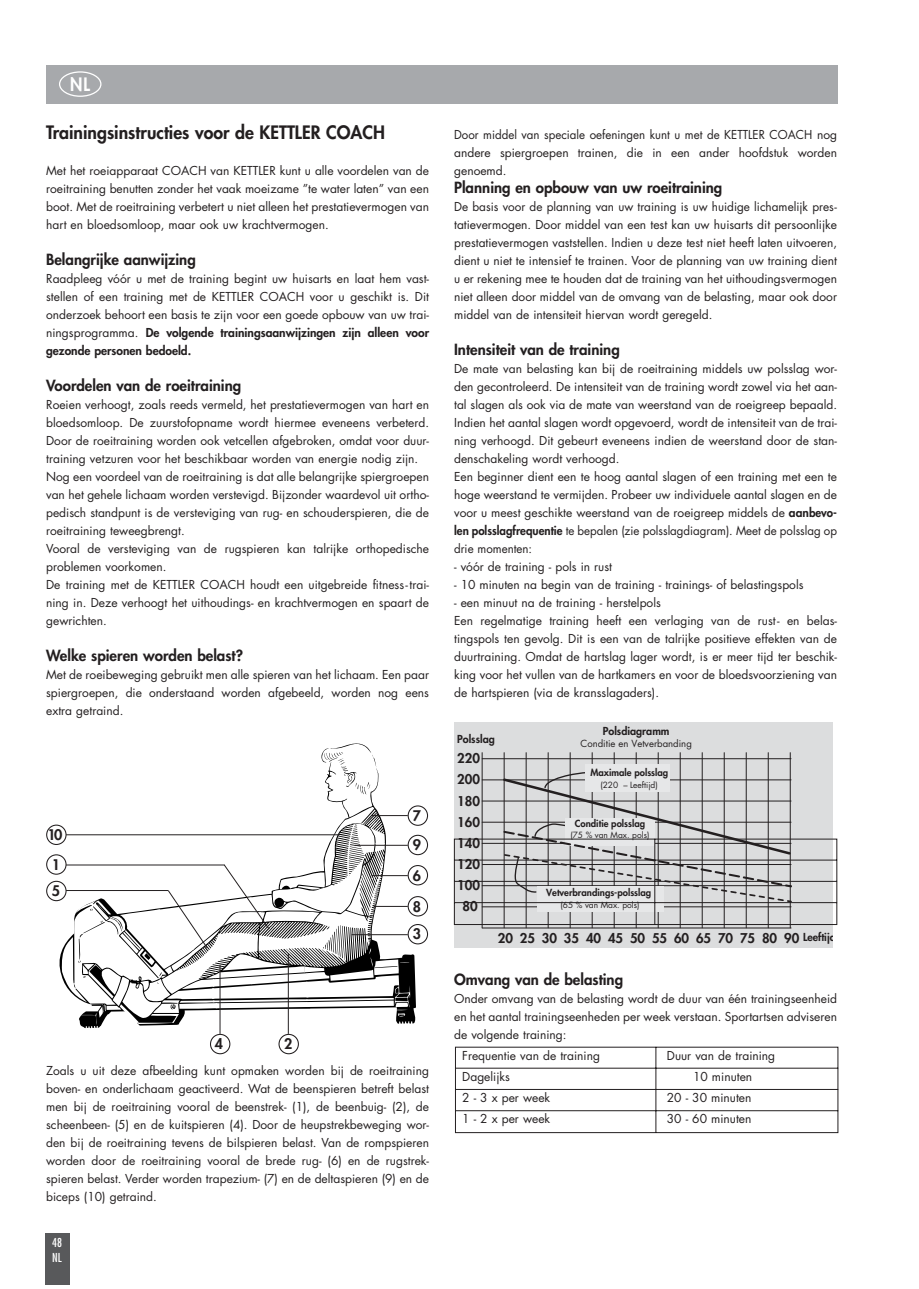
<style>
.page{position:relative;width:919px;height:1289px;background:#fff}
.page>*{position:absolute;margin:0;border:0;box-sizing:border-box;transform-origin:0 0}
.t1{font:800 18px "Futura";color:#231f20}
.t2{font:800 18px "Futura";color:#fff;scale:.9 1}
.t3{font:800 15px "Futura";color:#231f20}
.t4{font:800 14.25px/29.8px "Futura";color:#231f20}
.t5{font:800 13.2px/21.1px "Futura CE";color:#231f20;text-align:center}
.t6{font:12px/18px "Futura";color:#231f20;text-align:justify}
.t7{font:12px/18px "Futura";color:#231f20;text-align:justify;scale:.96 1}
.t8{font:condensed 12px/15.6px "Futura";color:#fff}
.t9{font:800 10.8px "Futura CE";color:#231f20}
.t10{font:800 9.6px "Futura CE";color:#231f20}
.t11{font:9.6px "Futura CE";color:#231f20}
.t12{font:8.4px "Futura CE";color:#231f20}
.s1{font-weight:800}
</style>
<div class="page">
<div style="left:45px;top:1233px;width:24px;height:51px;background:#58595b"></div>
<svg style="left:321px;top:743px;width:50px;height:51px"></svg>
<svg style="left:46px;top:805px;width:382px;height:220px"></svg>
<svg style="left:278px;top:1033px;width:21px;height:21px"></svg>
<svg style="left:210px;top:1033px;width:20px;height:21px"></svg>
<hr style="left:219px;top:964px;width:1px;height:69px;background:#231f20">
<hr style="left:288px;top:954px;width:1px;height:79px;background:#231f20">
<div style="left:46px;top:65px;width:792px;height:38px;background:#a7a9ac"></div>
<svg style="left:59px;top:71px;width:42px;height:26px"></svg>
<div style="left:454px;top:722px;width:378px;height:225px;background:#dcddde"></div>
<hr style="left:482px;top:752px;width:1px;height:175px;background:#231f20">
<hr style="left:504px;top:752px;width:1px;height:175px;background:#231f20">
<hr style="left:482px;top:822px;width:309px;height:1px;background:#231f20">
<hr style="left:482px;top:800px;width:309px;height:1px;background:#231f20">
<hr style="left:482px;top:779px;width:309px;height:1px;background:#231f20">
<hr style="left:482px;top:758px;width:309px;height:1px;background:#231f20">
<hr style="left:526px;top:752px;width:1px;height:175px;background:#231f20">
<hr style="left:548px;top:752px;width:1px;height:175px;background:#231f20">
<hr style="left:570px;top:752px;width:1px;height:175px;background:#231f20">
<hr style="left:592px;top:752px;width:1px;height:175px;background:#231f20">
<hr style="left:614px;top:752px;width:1px;height:175px;background:#231f20">
<hr style="left:636px;top:752px;width:1px;height:175px;background:#231f20">
<hr style="left:658px;top:752px;width:1px;height:175px;background:#231f20">
<hr style="left:680px;top:752px;width:1px;height:175px;background:#231f20">
<hr style="left:702px;top:752px;width:1px;height:175px;background:#231f20">
<hr style="left:724px;top:752px;width:1px;height:175px;background:#231f20">
<hr style="left:746px;top:752px;width:1px;height:175px;background:#231f20">
<hr style="left:768px;top:752px;width:1px;height:175px;background:#231f20">
<hr style="left:790px;top:752px;width:1px;height:175px;background:#231f20">
<div style="left:585px;top:764px;width:85px;height:27px;background:#e6e7e8"></div>
<svg style="left:501px;top:771px;width:291px;height:67px"></svg>
<svg style="left:453px;top:838px;width:385px;height:295px"></svg>
<h1 class="t2" style="left:70px;top:76px;width:23px">NL</h1>
<h1 class="t1" style="left:46px;top:123px;width:340px">Trainingsinstructies voor de KETTLER COACH</h1>
<p class="t6" style="left:46px;top:162px;width:384px">Met het roeiapparaat COACH van KETTLER kunt u alle voordelen van de roeitraining benutten zonder het vaak moeizame ”te water laten” van een boot. Met de roeitraining verbetert u niet alleen het prestatievermogen van hart en bloedsomloop, maar ook uw krachtvermogen.</p>
<p class="t3" style="left:46px;top:252px;width:151px">Belangrijke aanwijzing</p>
<p class="t6" style="left:46px;top:270px;width:384px">Raadpleeg vóór u met de training begint uw huisarts en laat hem vast&shy;stellen of een training met de KETTLER COACH voor u geschikt is. Dit onderzoek behoort een basis te zijn voor een goede opbouw van uw trai&shy;ningsprogramma. <span class="s1">De volgende trainingsaanwijzingen zijn alleen voor gezonde personen bedoeld.</span></p>
<p class="t3" style="left:46px;top:378px;width:197px">Voordelen van de roeitraining</p>
<p class="t6" style="left:46px;top:396px;width:384px;text-align:left">Roeien verhoogt, zoals reeds vermeld, het prestatievermogen van hart en bloedsomloop. De zuurstofopname wordt hiermee eveneens verbeterd.<br>Door de roeitraining worden ook vetcellen afgebroken, omdat voor duur&shy;training vetzuren voor het beschikbaar worden van energie nodig zijn.<br>Nog een voordeel van de roeitraining is dat alle belangrijke spiergroepen van het gehele lichaam worden verstevigd. Bijzonder waardevol uit ortho&shy;pedisch standpunt is de versteviging van rug- en schouderspieren, die de roeitraining teweegbrengt.<br>Vooral de versteviging van de rugspieren kan talrijke orthopedische problemen voorkomen.<br>De training met de KETTLER COACH houdt een uitgebreide fitness-trai&shy;ning in. Deze verhoogt het uithoudings- en krachtvermogen en spaart de gewrichten.</p>
<p class="t3" style="left:46px;top:648px;width:198px">Welke spieren worden belast?</p>
<p class="t6" style="left:46px;top:666px;width:384px">Met de roeibeweging gebruikt men alle spieren van het lichaam. Een paar spiergroepen, die onderstaand worden afgebeeld, worden nog eens extra getraind.</p>
<p class="t4" style="left:48px;top:821px;width:16px">10</p>
<p class="t4" style="left:52px;top:853px;width:10px;line-height:26px">1<br>5</p>
<p class="t4" style="left:215px;top:1030px;width:10px">4</p>
<p class="t4" style="left:284px;top:1030px;width:10px">2</p>
<p class="t4" style="left:413px;top:801px;width:10px;text-align:justify">7<br>9<br>6</p>
<p class="t4" style="left:413px;top:894px;width:10px;line-height:26.5px">8<br>3</p>
<p class="t6" style="left:46px;top:1062px;width:384px">Zoals u uit deze afbeelding kunt opmaken worden bij de roeitraining boven- en onderlichaam geactiveerd. Wat de beenspieren betreft belast men bij de roeitraining vooral de beenstrek- (1), de beenbuig- (2), de scheenbeen- (5) en de kuitspieren (4). Door de heupstrekbeweging wor&shy;den bij de roeitraining tevens de bilspieren belast. Van de rompspieren worden door de roeitraining vooral de brede rug- (6) en de rugstrek - spieren belast. Verder worden trapezium- (7) en de deltaspieren (9) en de biceps (10) getraind.</p>
<p class="t8" style="left:52px;top:1235px;width:11px">48<br>NL</p>
<p class="t7" style="left:454px;top:126px;width:400px">Door middel van speciale oefeningen kunt u met de KETTLER COACH nog andere spiergroepen trainen, die in een ander hoofdstuk worden genoemd.</p>
<p class="t3" style="left:454px;top:180px;width:270px">Planning en opbouw van uw roeitraining</p>
<p class="t6" style="left:454px;top:198px;width:384px">De basis voor de planning van uw training is uw huidige lichamelijk pres&shy;tatievermogen. Door middel van een test kan uw huisarts dit persoonlijke prestatievermogen vaststellen. Indien u deze test niet heeft laten uitvoeren, dient u niet te intensief te trainen. Voor de planning van uw training dient u er rekening mee te houden dat de training van het uithoudingsvermogen niet alleen door middel van de omvang van de belasting, maar ook door middel van de intensiteit hiervan wordt geregeld.</p>
<p class="t3" style="left:454px;top:342px;width:167px">Intensiteit van de training</p>
<p class="t6" style="left:454px;top:360px;width:384px;text-align:left">De mate van belasting kan bij de roeitraining middels uw polsslag wor&shy;den gecontroleerd. De intensiteit van de training wordt zowel via het aan&shy;tal slagen als ook via de mate van weerstand van de roeigreep bepaald.<br>Indien het aantal slagen wordt opgevoerd, wordt de intensiteit van de trai&shy;ning verhoogd. Dit gebeurt eveneens indien de weerstand door de stan&shy;denschakeling wordt verhoogd.<br>Een beginner dient een te hoog aantal slagen of een training met een te hoge weerstand te vermijden. Probeer uw individuele aantal slagen en de voor u meest geschikte weerstand van de roeigreep middels de <span class="s1">aanbevo&shy;len polsslagfrequentie</span> te bepalen (zie polsslagdiagram). Meet de polsslag op drie momenten:</p>
<p class="t6" style="left:454px;top:558px;width:159px">- vóór de training - pols in rust</p>
<p class="t6" style="left:454px;top:576px;width:351px">- 10 minuten na begin van de training - trainings- of belastingspols</p>
<p class="t6" style="left:454px;top:594px;width:384px;text-align:left">- een minuut na de training - herstelpols<br>Een regelmatige training heeft een verlaging van de rust- en belas - tingspols ten gevolg. Dit is een van de talrijke positieve effekten van de duurtraining. Omdat de hartslag lager wordt, is er meer tijd ter beschik&shy;king voor het vullen van de hartkamers en voor de bloedsvoorziening van de hartspieren (via de kransslagaders).</p>
<p class="t9" style="left:457px;top:734px;width:39px">Polsslag</p>
<p class="t5" style="left:457px;top:748px;width:24px">220<br>200<br>180<br>160<br>140<br>120<br>100<br>80</p>
<p class="t9" style="left:602px;top:725px;width:68px">Polsdiagramm</p>
<p class="t11" style="left:580px;top:739px;width:113px">Conditie en Vetverbanding</p>
<p class="t10" style="left:590px;top:768px;width:79px">Maximale polsslag</p>
<p class="t12" style="left:600px;top:780px;width:59px">(220 – Leeftijd)</p>
<p class="t10" style="left:574px;top:819px;width:72px">Conditie polsslag</p>
<p class="t12" style="left:570px;top:831px;width:80px">(75 % van Max. pols)</p>
<p class="t10" style="left:546px;top:888px;width:107px">Vetverbrandings-polsslag</p>
<p class="t12" style="left:560px;top:900px;width:80px">(65 % van Max. pols)</p>
<p class="t5" style="left:498px;top:928px;width:281px">20 25 30 35 40 45 50 55 60 65 70 75 80</p>
<p class="t9" style="left:803px;top:932px;width:34px">Leeftijd</p>
<p class="t5" style="left:784px;top:928px;width:17px">90</p>
<p class="t3" style="left:454px;top:972px;width:170px">Omvang van de belasting</p>
<p class="t6" style="left:454px;top:990px;width:384px">Onder omvang van de belasting wordt de duur van één trainingseenheid en het aantal trainingseenheden per week verstaan. Sportartsen adviseren de volgende training:</p>
<p class="t6" style="left:462px;top:1047px;width:139px">Frequentie van de training</p>
<p class="t6" style="left:666px;top:1047px;width:110px">Duur van de training</p>
<p class="t6" style="left:462px;top:1068px;width:49px">Dagelijks</p>
<p class="t6" style="left:693px;top:1068px;width:61px">10 minuten</p>
<p class="t6" style="left:462px;top:1089px;width:89px">2 - 3 x per week</p>
<p class="t6" style="left:666px;top:1089px;width:86px">20 - 30 minuten</p>
<p class="t6" style="left:462px;top:1110px;width:89px">1 - 2 x per week</p>
<p class="t6" style="left:666px;top:1110px;width:86px">30 - 60 minuten</p>
</div>
